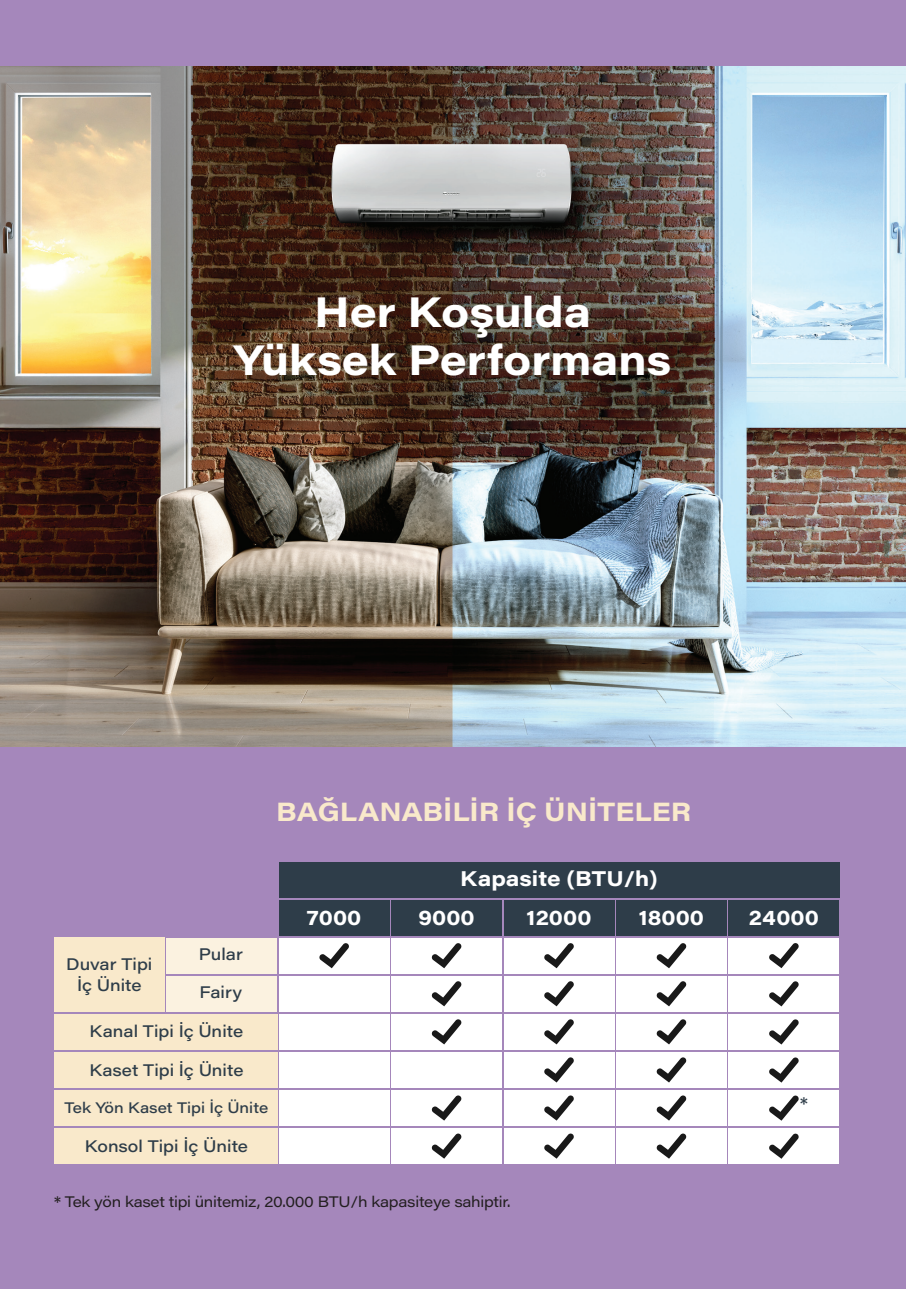
<style>
.page{position:relative;width:906px;height:1289px;background:#fff}
.page>*{position:absolute;margin:0;border:0;box-sizing:border-box;transform-origin:0 0}
.t1{font:700 42px/48px "Acumin Pro Wide";color:#fff;text-align:center}
.t2{font:700 25.95px "Acumin Pro Wide";color:#f9e9cb}
.t3{font:700 21px "Acumin Pro Wide";color:#fff}
.t4{font:500 16.5px/21px "Acumin Pro Wide";color:#2e3d49;text-align:center}
.t5{font:15px "Acumin Pro Wide";letter-spacing:-.02em;color:#231f20}
.t6{font:500 15px "Acumin Pro Wide";color:#2e3d49}
</style>
<div class="page">
<div style="left:0;top:0;width:906px;height:1288px;background:#a587bb"></div>
<img style="left:0;top:67px;width:906px;height:679px">
<div style="left:279px;top:937px;width:110px;height:36px;background:#fff"></div>
<div style="left:279px;top:899px;width:110px;height:36px;background:#2e3d49"></div>
<div style="left:279px;top:861px;width:560px;height:36px;background:#2e3d49"></div>
<div style="left:279px;top:975px;width:110px;height:36px;background:#fff"></div>
<div style="left:54px;top:937px;width:111px;height:74px;background:#f9e9cb"></div>
<div style="left:279px;top:1013px;width:110px;height:36px;background:#fff"></div>
<div style="left:279px;top:1051px;width:110px;height:36px;background:#fff"></div>
<div style="left:279px;top:1090px;width:110px;height:35px;background:#fff"></div>
<div style="left:279px;top:1128px;width:110px;height:36px;background:#fff"></div>
<div style="left:391px;top:937px;width:111px;height:36px;background:#fff"></div>
<div style="left:391px;top:899px;width:111px;height:36px;background:#2e3d49"></div>
<div style="left:391px;top:975px;width:111px;height:36px;background:#fff"></div>
<div style="left:166px;top:975px;width:111px;height:36px;background:#fbf2e0"></div>
<div style="left:166px;top:937px;width:111px;height:36px;background:#fbf2e0"></div>
<div style="left:54px;top:1013px;width:223px;height:36px;background:#f9e9cb"></div>
<div style="left:54px;top:1090px;width:223px;height:35px;background:#f9e9cb"></div>
<div style="left:54px;top:1051px;width:223px;height:36px;background:#f9e9cb"></div>
<div style="left:54px;top:1128px;width:223px;height:36px;background:#f9e9cb"></div>
<div style="left:391px;top:1013px;width:111px;height:36px;background:#fff"></div>
<div style="left:391px;top:1051px;width:111px;height:36px;background:#fff"></div>
<div style="left:391px;top:1090px;width:111px;height:35px;background:#fff"></div>
<div style="left:391px;top:1128px;width:111px;height:36px;background:#fff"></div>
<div style="left:504px;top:937px;width:110px;height:36px;background:#fff"></div>
<div style="left:504px;top:899px;width:110px;height:36px;background:#2e3d49"></div>
<div style="left:504px;top:975px;width:110px;height:36px;background:#fff"></div>
<div style="left:504px;top:1013px;width:110px;height:36px;background:#fff"></div>
<div style="left:504px;top:1051px;width:110px;height:36px;background:#fff"></div>
<div style="left:504px;top:1090px;width:110px;height:35px;background:#fff"></div>
<div style="left:504px;top:1128px;width:110px;height:36px;background:#fff"></div>
<div style="left:616px;top:937px;width:111px;height:36px;background:#fff"></div>
<div style="left:616px;top:899px;width:111px;height:36px;background:#2e3d49"></div>
<div style="left:616px;top:975px;width:111px;height:36px;background:#fff"></div>
<div style="left:616px;top:1013px;width:111px;height:36px;background:#fff"></div>
<div style="left:616px;top:1051px;width:111px;height:36px;background:#fff"></div>
<div style="left:616px;top:1090px;width:111px;height:35px;background:#fff"></div>
<div style="left:616px;top:1128px;width:111px;height:36px;background:#fff"></div>
<div style="left:728px;top:937px;width:111px;height:36px;background:#fff"></div>
<div style="left:728px;top:899px;width:111px;height:36px;background:#2e3d49"></div>
<div style="left:728px;top:975px;width:111px;height:36px;background:#fff"></div>
<div style="left:728px;top:1013px;width:111px;height:36px;background:#fff"></div>
<div style="left:728px;top:1051px;width:111px;height:36px;background:#fff"></div>
<div style="left:728px;top:1090px;width:111px;height:35px;background:#fff"></div>
<div style="left:728px;top:1128px;width:111px;height:36px;background:#fff"></div>
<svg style="left:319px;top:943px;width:30px;height:25px"></svg>
<svg style="left:431px;top:943px;width:31px;height:25px"></svg>
<svg style="left:431px;top:981px;width:31px;height:25px"></svg>
<svg style="left:431px;top:1019px;width:31px;height:25px"></svg>
<svg style="left:431px;top:1095px;width:31px;height:25px"></svg>
<svg style="left:431px;top:1133px;width:31px;height:25px"></svg>
<svg style="left:544px;top:943px;width:30px;height:25px"></svg>
<svg style="left:544px;top:981px;width:30px;height:25px"></svg>
<svg style="left:544px;top:1019px;width:30px;height:25px"></svg>
<svg style="left:544px;top:1057px;width:30px;height:25px"></svg>
<svg style="left:544px;top:1095px;width:30px;height:25px"></svg>
<svg style="left:544px;top:1133px;width:30px;height:25px"></svg>
<svg style="left:656px;top:943px;width:30px;height:25px"></svg>
<svg style="left:656px;top:981px;width:30px;height:25px"></svg>
<svg style="left:656px;top:1019px;width:30px;height:25px"></svg>
<svg style="left:656px;top:1057px;width:30px;height:25px"></svg>
<svg style="left:656px;top:1095px;width:30px;height:25px"></svg>
<svg style="left:656px;top:1133px;width:30px;height:25px"></svg>
<svg style="left:769px;top:981px;width:30px;height:25px"></svg>
<svg style="left:769px;top:943px;width:30px;height:25px"></svg>
<svg style="left:769px;top:1019px;width:30px;height:25px"></svg>
<svg style="left:769px;top:1057px;width:30px;height:25px"></svg>
<svg style="left:769px;top:1095px;width:30px;height:25px"></svg>
<svg style="left:769px;top:1133px;width:30px;height:25px"></svg>
<h1 class="t1" style="left:234px;top:286px;width:439px">Her Koşulda<br>Yüksek Performans</h1>
<h2 class="t2" style="left:276px;top:793px;width:416px">BAĞLANABİLİR İÇ ÜNİTELER</h2>
<p class="t4" style="left:199px;top:943px;width:46px">Pular</p>
<p class="t4" style="left:66px;top:953px;width:88px">Duvar Tipi<br>İç Ünite</p>
<p class="t4" style="left:199px;top:981px;width:44px">Fairy</p>
<p class="t4" style="left:90px;top:1019px;width:155px">Kanal Tipi İç Ünite</p>
<p class="t4" style="left:89px;top:1058px;width:156px">Kaset Tipi İç Ünite</p>
<p class="t6" style="left:65px;top:1096px;width:205px">Tek Yön Kaset Tipi İç Ünite</p>
<p class="t4" style="left:85px;top:1134px;width:165px">Konsol Tipi İç Ünite</p>
<p class="t3" style="left:307px;top:902px;width:56px">7000</p>
<p class="t3" style="left:460px;top:863px;width:199px">Kapasite (BTU/h)</p>
<p class="t3" style="left:418px;top:902px;width:58px">9000</p>
<p class="t3" style="left:526px;top:902px;width:66px">12000</p>
<p class="t3" style="left:639px;top:902px;width:67px">18000</p>
<p class="t3" style="left:749px;top:902px;width:71px">24000</p>
<p class="t4" style="left:800px;top:1092px;width:9px">*</p>
<p class="t5" style="left:54px;top:1190px;width:458px">* Tek yön kaset tipi ünitemiz, 20.000 BTU/h kapasiteye sahiptir.</p>
</div>
